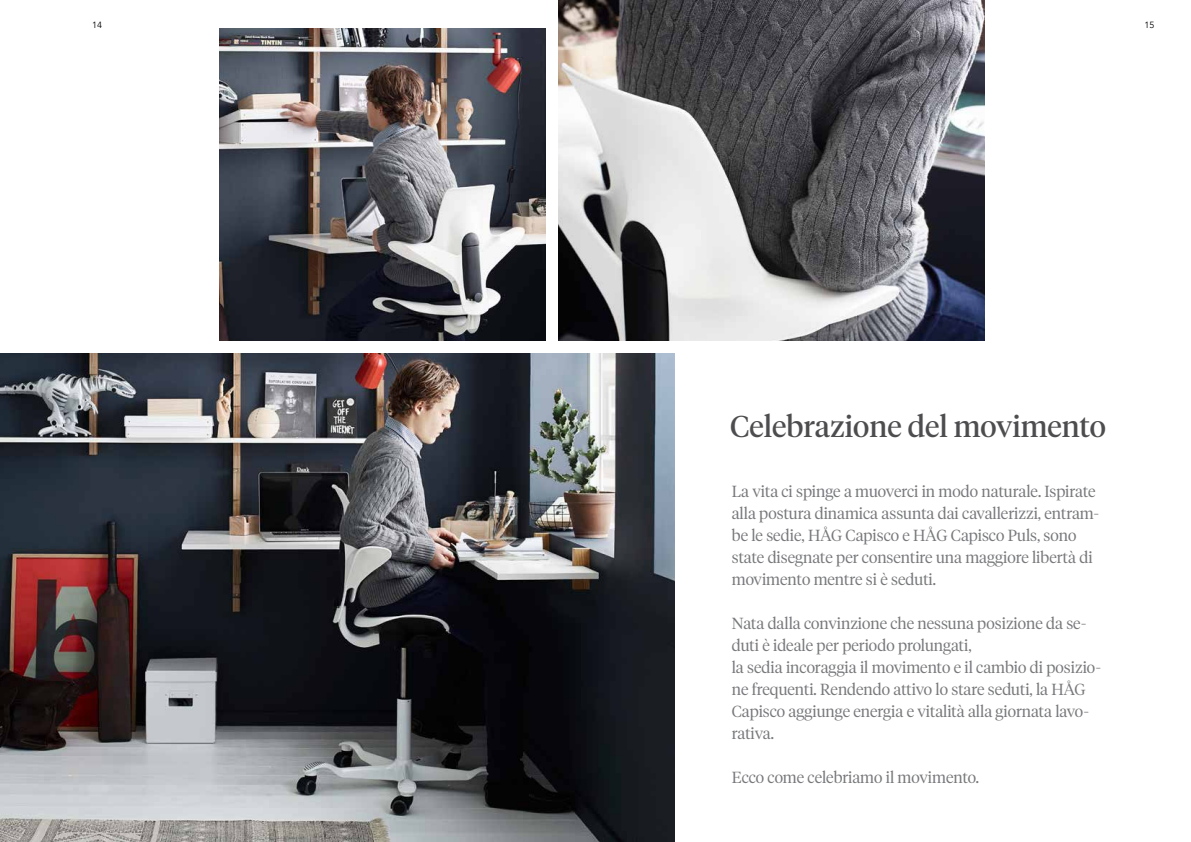
<style>
.page{position:relative;width:1191px;height:842px;background:#fff}
.page>*{position:absolute;margin:0;border:0;box-sizing:border-box;transform-origin:0 0}
.t1{font:30px "Tiempos Headline";color:#4d4d4f}
.t2{font:300 16px/22px "Tiempos Headline";color:#77787b}
.t3{font:9px "Avenir";color:#000}
</style>
<div class="page">
<img style="left:0;top:353px;width:674px;height:489px">
<img style="left:559px;top:0;width:425px;height:340px">
<img style="left:219px;top:28px;width:327px;height:312px">
<p class="t3" style="left:92px;top:20px;width:12px">14</p>
<p class="t3" style="left:1144px;top:20px;width:12px">15</p>
<h1 class="t1" style="left:730px;top:406px;width:377px">Celebrazione del movimento</h1>
<p class="t2" style="left:731px;top:479px;width:369px">La vita ci spinge a muoverci in modo naturale. Ispirate alla postura dinamica assunta dai cavallerizzi, entram&shy;be le sedie, HÅG Capisco e HÅG Capisco Puls, sono state disegnate per consentire una maggiore libertà di movimento mentre si è seduti.</p>
<p class="t2" style="left:731px;top:611px;width:370px">Nata dalla convinzione che nessuna posizione da se&shy;duti è ideale per periodo prolungati,<br>la sedia incoraggia il movimento e il cambio di posizio&shy;ne frequenti. Rendendo attivo lo stare seduti, la HÅG Capisco aggiunge energia e vitalità alla giornata lavo&shy;rativa.</p>
<p class="t2" style="left:731px;top:765px;width:249px">Ecco come celebriamo il movimento.</p>
</div>
